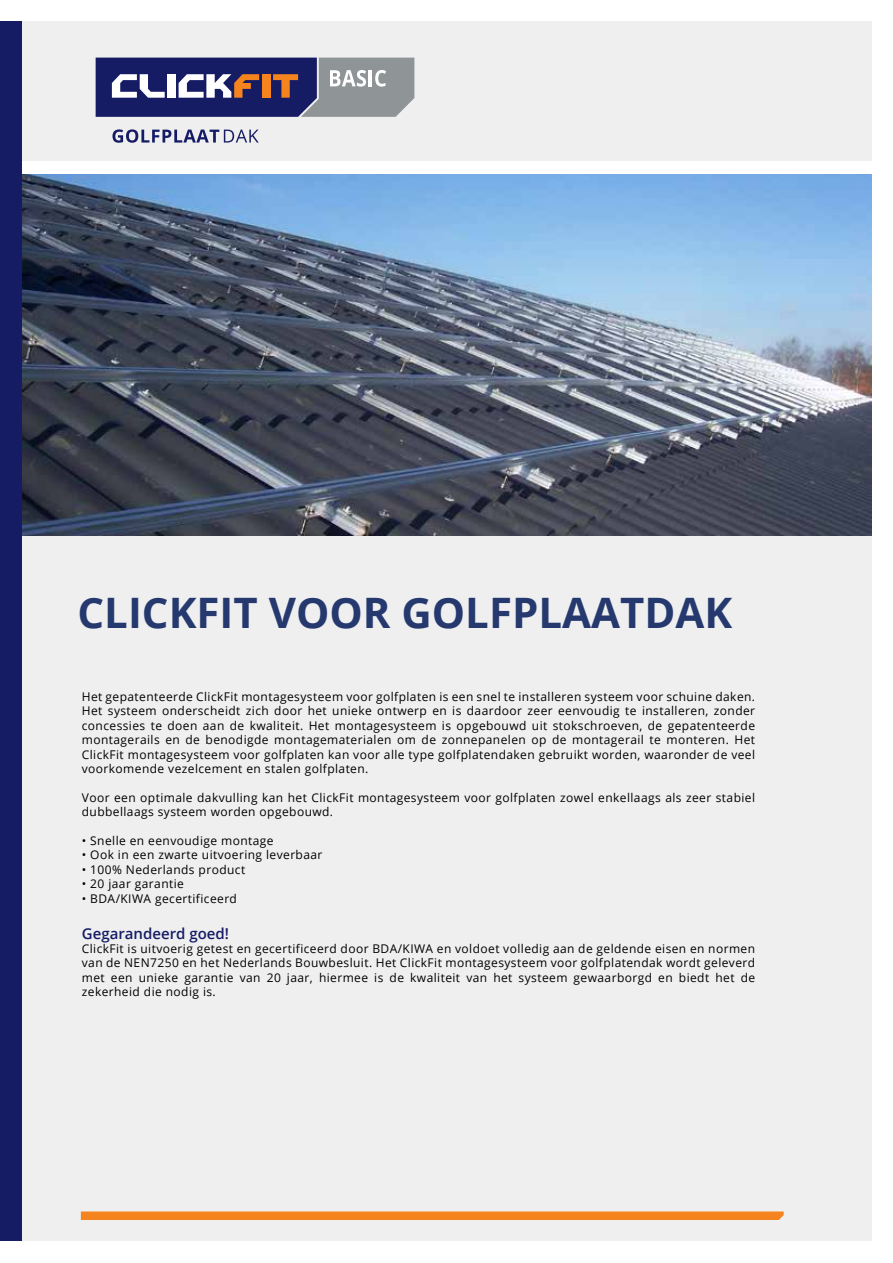
<style>
.page{position:relative;width:893px;height:1263px;background:#fff}
.page>*{position:absolute;margin:0;border:0;box-sizing:border-box;transform-origin:0 0}
.t1{font:700 42px "Open Sans";color:#25396e}
.t2{font:600 15px "Open Sans";color:#151c64}
.t3{font:12px/14.4px "Open Sans";letter-spacing:.035em;color:#000;text-align:justify}
</style>
<div class="page">
<div style="left:20px;top:21px;width:851px;height:140px;background:#efeff0"></div>
<div style="left:20px;top:536px;width:851px;height:705px;background:#efeff0"></div>
<img style="left:21px;top:174px;width:850px;height:362px">
<svg style="left:81px;top:1211px;width:703px;height:9px;background:#f48a2a"></svg>
<svg style="left:112px;top:129px;width:147px;height:14px"></svg>
<svg style="left:96px;top:58px;width:318px;height:59px;background:#5d5d82"></svg>
<div style="left:0;top:21px;width:21px;height:1220px;background:#151c64"></div>
<h1 class="t1" style="left:78px;top:583px;width:656px">CLICKFIT VOOR GOLFPLAATDAK</h1>
<p class="t3" style="left:82px;top:689px;width:675px">Het gepatenteerde ClickFit montagesysteem voor golfplaten is een snel te installeren systeem voor schuine daken.<br>Het systeem onderscheidt zich door het unieke ontwerp en is daardoor zeer eenvoudig te installeren, zonder concessies te doen aan de kwaliteit. Het montagesysteem is opgebouwd uit stokschroeven, de gepatenteerde montagerails en de benodigde montagematerialen om de zonnepanelen op de montagerail te monteren. Het ClickFit montagesysteem voor golfplaten kan voor alle type golfplatendaken gebruikt worden, waaronder de veel voorkomende vezelcement en stalen golfplaten.</p>
<p class="t3" style="left:82px;top:790px;width:675px">Voor een optimale dakvulling kan het ClickFit montagesysteem voor golfplaten zowel enkellaags als zeer stabiel dubbellaags systeem worden opgebouwd.</p>
<p class="t3" style="left:82px;top:833px;width:193px">• Snelle en eenvoudige montage</p>
<p class="t3" style="left:82px;top:847px;width:242px">• Ook in een zwarte uitvoering leverbaar</p>
<p class="t3" style="left:82px;top:862px;width:165px">• 100% Nederlands product</p>
<p class="t3" style="left:82px;top:876px;width:104px">• 20 jaar garantie</p>
<p class="t3" style="left:82px;top:891px;width:157px">• BDA/KIWA gecertificeerd</p>
<p class="t2" style="left:82px;top:923px;width:149px">Gegarandeerd goed!</p>
<p class="t3" style="left:82px;top:941px;width:675px">ClickFit is uitvoerig getest en gecertificeerd door BDA/KIWA en voldoet volledig aan de geldende eisen en normen van de NEN7250 en het Nederlands Bouwbesluit. Het ClickFit montagesysteem voor golfplatendak wordt geleverd met een unieke garantie van 20 jaar, hiermee is de kwaliteit van het systeem gewaarborgd en biedt het de zekerheid die nodig is.</p>
</div>
